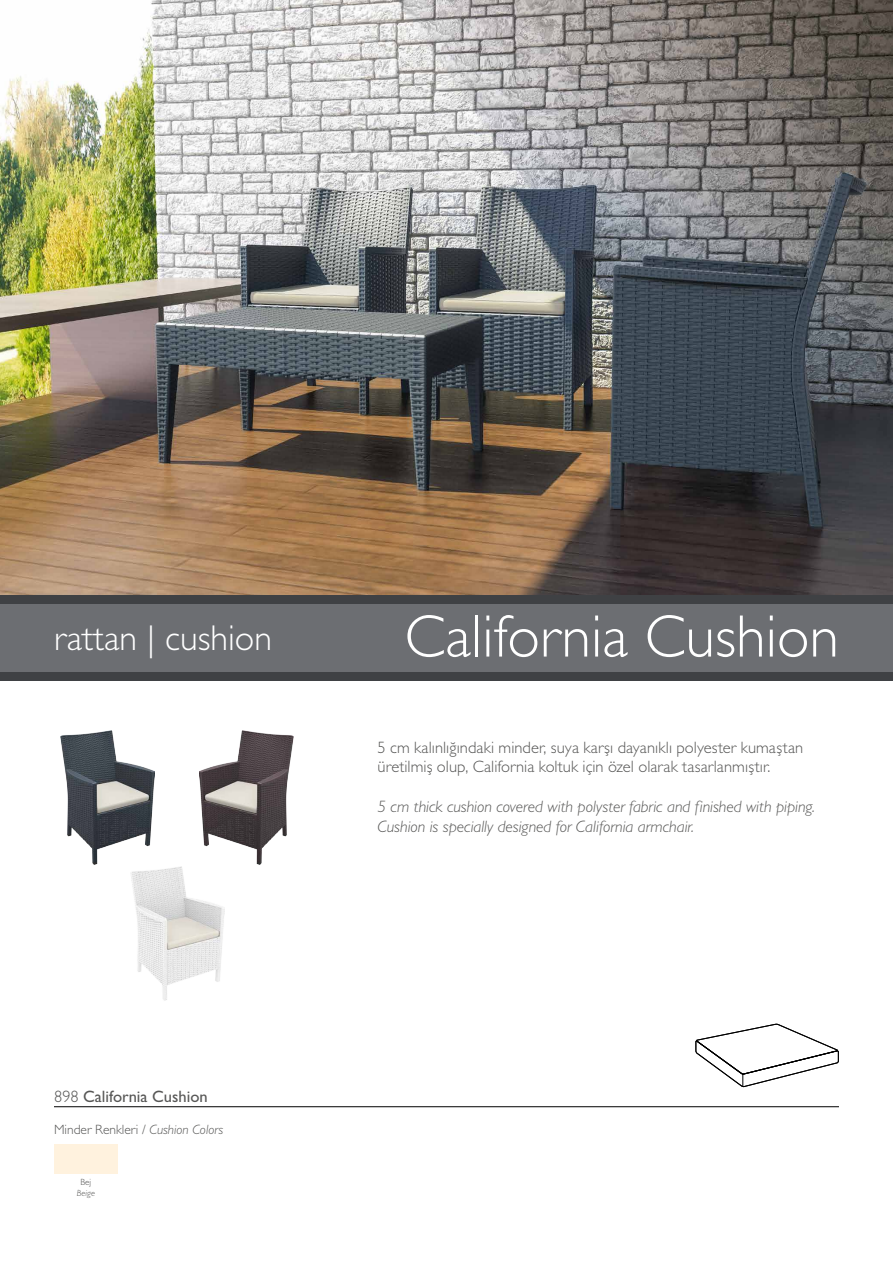
<style>
.page{position:relative;width:893px;height:1263px;background:#fff}
.page>*{position:absolute;margin:0;border:0;box-sizing:border-box;transform-origin:0 0}
.t1{font:300 60.15px "Gill Sans";color:#fff}
.t2{font:300 36px "Gill Sans";color:#fff}
.t3{font:300 16.5px/19.8px "Gill Sans";letter-spacing:.005em;color:#575756}
.t4{font:italic 300 16.5px/19.8px "Gill Sans";color:#575756}
.t5{font:16.5px "Gill Sans";color:#575756}
.t6{font:300 13.5px "Gill Sans";color:#575756}
.t7{font:italic 300 9px "Gill Sans";color:#575756}
.t8{font:300 9px "Gill Sans";color:#575756}
.s1{font-weight:300}
.s2{font-style:italic}
</style>
<div class="page">
<div style="left:54px;top:1144px;width:64px;height:30px;background:#fff2de"></div>
<img style="left:0;top:0;width:893px;height:595px">
<img style="left:131px;top:867px;width:93px;height:134px">
<img style="left:60px;top:731px;width:94px;height:134px">
<img style="left:199px;top:731px;width:94px;height:134px">
<div style="left:0;top:604px;width:893px;height:68px;background:#6c6e72"></div>
<div style="left:0;top:672px;width:893px;height:8px;background:#3f4144"></div>
<div style="left:0;top:595px;width:893px;height:9px;background:#3f4144"></div>
<svg style="left:695px;top:1024px;width:144px;height:63px"></svg>
<hr style="left:54px;top:1106px;width:785px;height:1px;background:#000">
<h2 class="t2" style="left:54px;top:617px;width:219px">rattan | cushion</h2>
<h1 class="t1" style="left:404px;top:601px;width:436px">California Cushion</h1>
<p class="t5" style="left:54px;top:1087px;width:155px"><span class="s1">898</span> California Cushion</p>
<p class="t6" style="left:54px;top:1122px;width:171px">Minder Renkleri / <span class="s2">Cushion Colors</span></p>
<p class="t8" style="left:80px;top:1177px;width:12px">Bej</p>
<p class="t7" style="left:77px;top:1188px;width:20px">Beige</p>
<p class="t3" style="left:378px;top:737px;width:427px">5 cm kalınlığındaki minder, suya karşı dayanıklı polyester kumaştan üretilmiş olup, California koltuk için özel olarak tasarlanmıştır.</p>
<p class="t4" style="left:378px;top:796px;width:439px">5 cm thick cushion covered with polyster fabric and finished with piping.<br>Cushion is specially designed for California armchair.</p>
</div>
